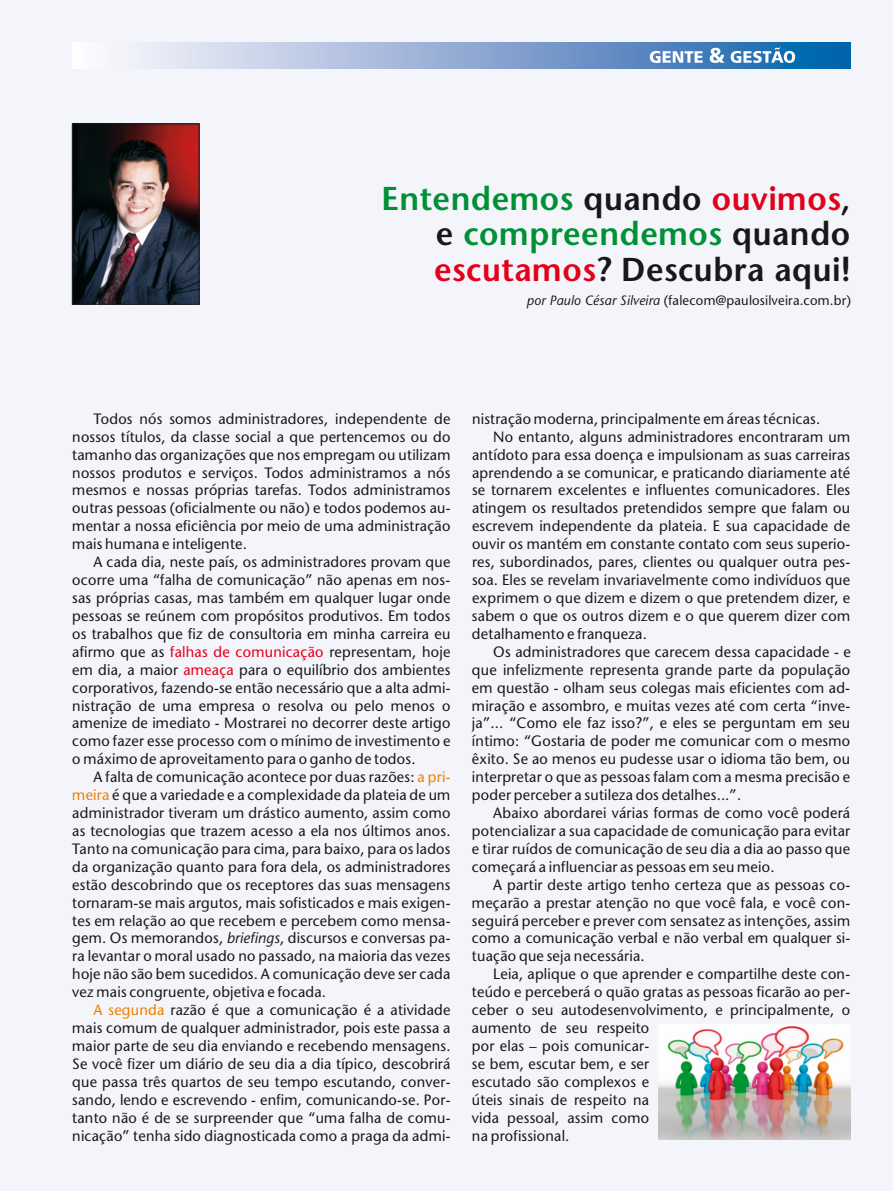
<style>
.page{position:relative;width:893px;height:1191px;background:#f4f5fa}
.page>*{position:absolute;margin:0;border:0;box-sizing:border-box;transform-origin:0 0}
.t1{font:600 33px/35.7px "Stone Sans";color:#1a171c;text-align:justify}
.t2{font:15px/17.9px "Stone Sans";color:#1a171c;text-align:justify}
.t3{font:13.5px "Stone Sans";color:#1f191a}
.s1{color:#009036}
.s2{color:#e2001a}
.s3{font-style:italic;color:#1a171c}
.s4{color:#1a171c}
.s5{color:#ee7f00}
.s6{font-style:italic}
</style>
<div class="page">
<svg style="left:72px;top:43px;width:778px;height:25px"></svg>
<svg style="left:650px;top:47px;width:145px;height:16px"></svg>
<img style="left:72px;top:123px;width:128px;height:181px">
<div style="left:72px;top:124px;width:127px;height:180px;border:1px solid #1a171c"></div>
<img style="left:659px;top:1025px;width:191px;height:115px">
<h1 class="t1" style="left:434px;top:183px;width:418px;text-indent:-53px"><span class="s1">Entendemos</span> quando <span class="s2">ouvimos</span>, e <span class="s1">compreendemos</span> quando <span class="s2">escutamos</span>? Descubra aqui!</h1>
<p class="t3" style="left:527px;top:294px;width:326px"><span class="s3">por Paulo César Silveira</span> <span class="s4">(</span>falecom@paulosilveira.com.br<span class="s4">)</span></p>
<p class="t2" style="left:72px;top:411px;width:380px;text-indent:21px">Todos nós somos administradores, independente de nossos títulos, da classe social a que pertencemos ou do tamanho das organizações que nos empregam ou utilizam nossos produtos e serviços. Todos administramos a nós mesmos e nossas próprias tarefas. Todos administramos outras pessoas (oficialmente ou não) e todos podemos au&shy;mentar a nossa eficiência por meio de uma administração mais humana e inteligente.</p>
<p class="t2" style="left:72px;top:554px;width:380px;text-indent:21px">A cada dia, neste país, os administradores provam que ocorre uma “falha de comunicação” não apenas em nos&shy;sas próprias casas, mas também em qualquer lugar onde pessoas se reúnem com propósitos produtivos. Em todos os trabalhos que fiz de consultoria em minha carreira eu afirmo que as <span class="s2">falhas de comunicação</span> representam, hoje em dia, a maior <span class="s2">ameaça</span> para o equilíbrio dos ambientes corporativos, fazendo-se então necessário que a alta admi&shy;nistração de uma empresa o resolva ou pelo menos o amenize de imediato - Mostrarei no decorrer deste artigo como fazer esse processo com o mínimo de investimento e o máximo de aproveitamento para o ganho de todos.</p>
<p class="t2" style="left:72px;top:769px;width:380px;text-indent:21px">A falta de comunicação acontece por duas razões: <span class="s5">a pri&shy;meira</span> é que a variedade e a complexidade da plateia de um administrador tiveram um drástico aumento, assim como as tecnologias que trazem acesso a ela nos últimos anos.<br>Tanto na comunicação para cima, para baixo, para os lados da organização quanto para fora dela, os administradores estão descobrindo que os receptores das suas mensagens tornaram-se mais argutos, mais sofisticados e mais exigen&shy;tes em relação ao que recebem e percebem como mensa&shy;gem. Os memorandos, <span class="s6">briefings</span>, discursos e conversas pa&shy;ra levantar o moral usado no passado, na maioria das vezes hoje não são bem sucedidos. A comunicação deve ser cada vez mais congruente, objetiva e focada.</p>
<p class="t2" style="left:72px;top:1002px;width:380px;text-indent:21px"><span class="s5">A segunda</span> razão é que a comunicação é a atividade mais comum de qualquer administrador, pois este passa a maior parte de seu dia enviando e recebendo mensagens.<br>Se você fizer um diário de seu dia a dia típico, descobrirá que passa três quartos de seu tempo escutando, conver&shy;sando, lendo e escrevendo - enfim, comunicando-se. Por&shy;tanto não é de se surpreender que “uma falha de comu&shy;nicação” tenha sido diagnosticada como a praga da admi-</p>
<p class="t2" style="left:472px;top:411px;width:350px">nistração moderna, principalmente em áreas técnicas.</p>
<p class="t2" style="left:493px;top:429px;width:359px">No entanto, alguns administradores encontraram um</p>
<p class="t2" style="left:472px;top:447px;width:380px">antídoto para essa doença e impulsionam as suas carreiras</p>
<p class="t2" style="left:472px;top:465px;width:380px">aprendendo a se comunicar, e praticando diariamente até</p>
<p class="t2" style="left:472px;top:483px;width:380px">se tornarem excelentes e influentes comunicadores. Eles</p>
<p class="t2" style="left:472px;top:501px;width:380px">atingem os resultados pretendidos sempre que falam ou</p>
<p class="t2" style="left:472px;top:518px;width:380px">escrevem independente da plateia. E sua capacidade de</p>
<p class="t2" style="left:472px;top:536px;width:380px">ouvir os mantém em constante contato com seus superio-</p>
<p class="t2" style="left:472px;top:554px;width:380px">res, subordinados, pares, clientes ou qualquer outra pes-</p>
<p class="t2" style="left:472px;top:572px;width:380px">soa. Eles se revelam invariavelmente como indivíduos que</p>
<p class="t2" style="left:472px;top:590px;width:380px">exprimem o que dizem e dizem o que pretendem dizer, e</p>
<p class="t2" style="left:472px;top:608px;width:380px">sabem o que os outros dizem e o que querem dizer com</p>
<p class="t2" style="left:472px;top:626px;width:176px">detalhamento e franqueza.</p>
<p class="t2" style="left:493px;top:644px;width:359px">Os administradores que carecem dessa capacidade - e</p>
<p class="t2" style="left:472px;top:662px;width:380px">que infelizmente representa grande parte da população</p>
<p class="t2" style="left:472px;top:680px;width:380px">em questão - olham seus colegas mais eficientes com ad-</p>
<p class="t2" style="left:472px;top:698px;width:380px">miração e assombro, e muitas vezes até com certa “inve-</p>
<p class="t2" style="left:472px;top:715px;width:380px">ja”... “Como ele faz isso?”, e eles se perguntam em seu</p>
<p class="t2" style="left:472px;top:733px;width:380px">íntimo: “Gostaria de poder me comunicar com o mesmo</p>
<p class="t2" style="left:472px;top:751px;width:380px">êxito. Se ao menos eu pudesse usar o idioma tão bem, ou</p>
<p class="t2" style="left:472px;top:769px;width:380px">interpretar o que as pessoas falam com a mesma precisão e</p>
<p class="t2" style="left:472px;top:787px;width:271px">poder perceber a sutileza dos detalhes...”.</p>
<p class="t2" style="left:493px;top:805px;width:359px">Abaixo abordarei várias formas de como você poderá</p>
<p class="t2" style="left:472px;top:823px;width:380px">potencializar a sua capacidade de comunicação para evitar</p>
<p class="t2" style="left:472px;top:841px;width:380px">e tirar ruídos de comunicação de seu dia a dia ao passo que</p>
<p class="t2" style="left:472px;top:859px;width:304px">começará a influenciar as pessoas em seu meio.</p>
<p class="t2" style="left:493px;top:877px;width:359px">A partir deste artigo tenho certeza que as pessoas co-</p>
<p class="t2" style="left:472px;top:895px;width:380px">meçarão a prestar atenção no que você fala, e você con-</p>
<p class="t2" style="left:472px;top:913px;width:380px">seguirá perceber e prever com sensatez as intenções, assim</p>
<p class="t2" style="left:472px;top:930px;width:380px">como a comunicação verbal e não verbal em qualquer si-</p>
<p class="t2" style="left:472px;top:948px;width:174px">tuação que seja necessária.</p>
<p class="t2" style="left:493px;top:966px;width:359px">Leia, aplique o que aprender e compartilhe deste con-</p>
<p class="t2" style="left:472px;top:984px;width:380px">teúdo e perceberá o quão gratas as pessoas ficarão ao per-</p>
<p class="t2" style="left:472px;top:1002px;width:380px">ceber o seu autodesenvolvimento, e principalmente, o</p>
<p class="t2" style="left:472px;top:1020px;width:179px">aumento de seu respeito</p>
<p class="t2" style="left:472px;top:1038px;width:179px">por elas – pois comunicar-</p>
<p class="t2" style="left:472px;top:1056px;width:179px">se bem, escutar bem, e ser</p>
<p class="t2" style="left:472px;top:1074px;width:179px">escutado são complexos e</p>
<p class="t2" style="left:472px;top:1092px;width:179px">úteis sinais de respeito na</p>
<p class="t2" style="left:472px;top:1110px;width:179px">vida pessoal, assim como</p>
<p class="t2" style="left:472px;top:1128px;width:99px">na profissional.</p>
</div>
